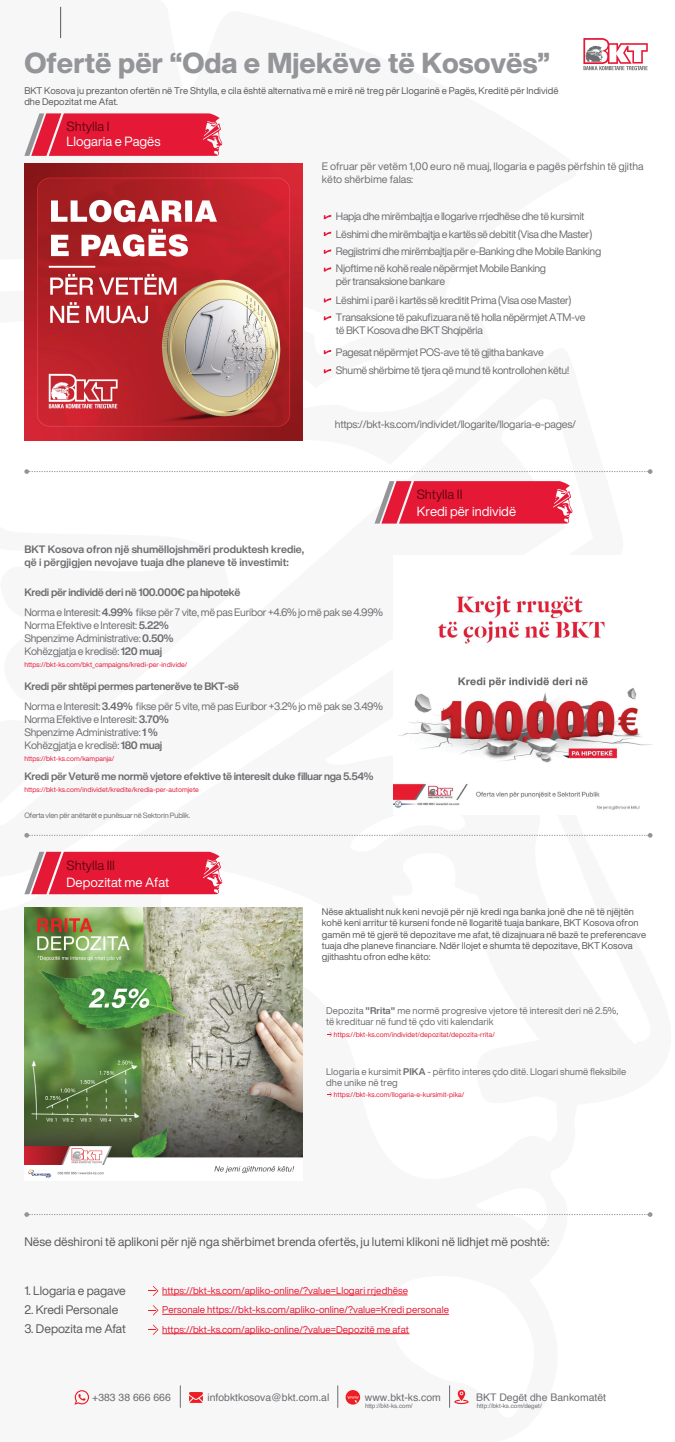
<style>
.page{position:relative;width:675px;height:1442px;background:#fff}
.page>*{position:absolute;margin:0;border:0;box-sizing:border-box;transform-origin:0 0}
.t1{font:800 28.38px "Helvetica Now Display";color:#939598}
.t2{font:13.12px "Helvetica Now Display";color:#fff}
.t3{font:13.12px "Helvetica Now Display";color:#660711}
.t4{font:12.19px "Helvetica Now Display";color:#57585a}
.t5{font:10.62px/13.1px "Helvetica Now Display";letter-spacing:-.03em;color:#6c6d70}
.t6{font:700 10.62px/12.8px "Helvetica Now Display";color:#6c6d70}
.t7{font:10.62px/12.8px "Helvetica Now Display";color:#6c6d70}
.t8{font:700 10.62px "Helvetica Now Display";letter-spacing:-.03em;color:#6c6d70}
.t9{font:10.44px "Helvetica";color:#6c6d70}
.t10{font:9.81px "Helvetica Now Display";letter-spacing:.005em;color:#e51836}
.t11{font:9.5px/11.4px "Helvetica Now Display";color:#57585a}
.t12{font:9.5px/11.4px "Helvetica Now Display";letter-spacing:.005em;color:#6c6d70}
.t13{font:7.5px "Helvetica Now Display";letter-spacing:-.025em;color:#6c6d70}
.t14{font:6.88px "Helvetica Now Display";letter-spacing:.005em;color:#e51836}
.t15{font:6.25px "Helvetica";color:#6c6d70}
.s1{font-weight:700}
</style>
<div class="page">
<img style="left:24px;top:907px;width:279px;height:272px">
<img style="left:24px;top:163px;width:279px;height:277px">
<img style="left:393px;top:595px;width:260px;height:215px">
<hr style="left:60px;top:7px;width:1px;height:31px;background:#57585a">
<svg style="left:583px;top:38px;width:65px;height:32px"></svg>
<svg style="left:180px;top:1385px;width:1px;height:22px"></svg>
<svg style="left:346px;top:1390px;width:14px;height:14px"></svg>
<svg style="left:338px;top:1385px;width:1px;height:22px"></svg>
<svg style="left:449px;top:1385px;width:20px;height:22px"></svg>
<svg style="left:74px;top:1390px;width:15px;height:14px"></svg>
<svg style="left:189px;top:1392px;width:14px;height:11px"></svg>
<svg style="left:324px;top:215px;width:7px;height:4px"></svg>
<svg style="left:324px;top:232px;width:7px;height:4px"></svg>
<svg style="left:324px;top:249px;width:7px;height:5px"></svg>
<svg style="left:324px;top:267px;width:7px;height:5px"></svg>
<svg style="left:148px;top:1285px;width:11px;height:11px"></svg>
<svg style="left:24px;top:469px;width:629px;height:5px"></svg>
<svg style="left:24px;top:833px;width:629px;height:4px"></svg>
<svg style="left:24px;top:1212px;width:629px;height:5px"></svg>
<hr style="left:162px;top:1294px;width:246px;height:1px;background:#ee1d23">
<svg style="left:148px;top:1305px;width:11px;height:10px"></svg>
<hr style="left:162px;top:1314px;width:287px;height:1px;background:#ee1d23">
<svg style="left:148px;top:1324px;width:11px;height:11px"></svg>
<hr style="left:162px;top:1333px;width:247px;height:1px;background:#ee1d23">
<svg style="left:24px;top:113px;width:199px;height:43px;background:#e4344e"></svg>
<svg style="left:375px;top:481px;width:198px;height:42px;background:#e5324c"></svg>
<svg style="left:24px;top:852px;width:199px;height:42px;background:#e5324c"></svg>
<svg style="left:327px;top:1032px;width:5px;height:5px"></svg>
<svg style="left:327px;top:1092px;width:5px;height:5px"></svg>
<svg style="left:324px;top:369px;width:7px;height:4px"></svg>
<svg style="left:324px;top:350px;width:7px;height:4px"></svg>
<svg style="left:324px;top:316px;width:7px;height:4px"></svg>
<svg style="left:324px;top:298px;width:7px;height:4px"></svg>
<h1 class="t1" style="left:24px;top:43px;width:527px">Ofertë për “Oda e Mjekëve të Kosovës”</h1>
<p class="t11" style="left:24px;top:85px;width:536px">BKT Kosova ju prezanton ofertën në Tre Shtylla, e cila është alternativa më e mirë në treg për Llogarinë e Pagës, Kreditë për Individë dhe Depozitat me Afat.</p>
<p class="t3" style="left:67px;top:117px;width:44px">Shtylla I</p>
<p class="t2" style="left:67px;top:132px;width:95px">Llogaria e Pagës</p>
<p class="t7" style="left:322px;top:160px;width:323px">E ofruar për vetëm 1,00 euro në muaj, llogaria e pagës përfshin të gjitha këto shërbime falas:</p>
<p class="t5" style="left:336px;top:208px;width:267px;line-height:17.2px">Hapja dhe mirëmbajtja e llogarive rrjedhëse dhe të kursimit<br>Lëshimi dhe mirëmbajtja e kartës së debitit (Visa dhe Master)<br>Regjistrimi dhe mirëmbajtja për e-Banking dhe Mobile Banking</p>
<p class="t5" style="left:336px;top:293px;width:237px">Lëshimi i parë i kartës së kreditit Prima (Visa ose Master)</p>
<p class="t5" style="left:336px;top:262px;width:212px;line-height:12.8px">Njoftime në kohë reale nëpërmjet Mobile Banking për transaksione bankare</p>
<p class="t5" style="left:336px;top:311px;width:251px;line-height:12.8px">Transaksione të pakufizuara në të holla nëpërmjet ATM-ve të BKT Kosova dhe BKT Shqipëria</p>
<p class="t5" style="left:336px;top:345px;width:209px">Pagesat nëpërmjet POS-ave të të gjitha bankave</p>
<p class="t5" style="left:336px;top:363px;width:235px">Shumë shërbime të tjera që mund të kontrollohen këtu!</p>
<p class="t5" style="left:335px;top:418px;width:243px">https://bkt-ks.com/individet/llogarite/llogaria-e-pages/</p>
<p class="t6" style="left:24px;top:543px;width:281px">BKT Kosova ofron një shumëllojshmëri produktesh kredie, që i përgjigjen nevojave tuaja dhe planeve të investimit:</p>
<p class="t3" style="left:417px;top:485px;width:47px">Shtylla II</p>
<p class="t2" style="left:417px;top:502px;width:101px">Kredi për individë</p>
<p class="t5" style="left:24px;top:582px;width:360px;line-height:20px"><span class="s1">Kredi për individë deri në 100.000€ pa hipotekë<br></span>Norma e Interesit: <span class="s1">4.99%</span> fikse për 7 vite, më pas Euribor +4.6% jo më pak se 4.99%</p>
<p class="t5" style="left:24px;top:618px;width:151px">Norma Efektive e Interesit: <span class="s1">5.22%<br></span>Shpenzime Administrative: <span class="s1">0.50%<br></span>Kohëzgjatja e kredisë: <span class="s1">120 muaj</span></p>
<p class="t14" style="left:24px;top:659px;width:165px">https://bkt-ks.com/bkt_campaigns/kredi-per-individe/</p>
<p class="t5" style="left:24px;top:676px;width:360px;line-height:20px"><span class="s1">Kredi për shtëpi permes partenerëve te BKT-së<br></span>Norma e Interesit: <span class="s1">3.49%</span> fikse për 5 vite, më pas Euribor +3.2% jo më pak se 3.49%</p>
<p class="t5" style="left:24px;top:712px;width:146px">Norma Efektive e Interesit: <span class="s1">3.70%<br></span>Shpenzime Administrative: <span class="s1">1 %<br></span>Kohëzgjatja e kredisë: <span class="s1">180 muaj</span></p>
<p class="t14" style="left:24px;top:753px;width:92px">https://bkt-ks.com/kampanja/</p>
<p class="t8" style="left:24px;top:769px;width:351px">Kredi për Veturë me normë vjetore efektive të interesit duke filluar nga 5.54%</p>
<p class="t14" style="left:24px;top:785px;width:176px">https://bkt-ks.com/individet/kredite/kredia-per-automjete</p>
<p class="t13" style="left:24px;top:810px;width:167px">Oferta vlen për anëtarët e punësuar në Sektorin Publik.</p>
<p class="t3" style="left:67px;top:856px;width:50px">Shtylla III</p>
<p class="t2" style="left:67px;top:873px;width:104px">Depozitat me Afat</p>
<p class="t11" style="left:322px;top:906px;width:326px">Nëse aktualisht nuk keni nevojë për një kredi nga banka jonë dhe në të njëjtën kohë keni arritur të kurseni fonde në llogaritë tuaja bankare, BKT Kosova ofron gamën më të gjerë të depozitave me afat, të dizajnuara në bazë te preferencave tuaja dhe planeve financiare. Ndër llojet e shumta të depozitave, BKT Kosova gjithashtu ofron edhe këto:</p>
<p class="t12" style="left:326px;top:1004px;width:294px">Depozita <span class="s1">"Rrita"</span> me normë progresive vjetore të interesit deri në 2.5%, të kredituar në fund të çdo viti kalendarik</p>
<p class="t14" style="left:334px;top:1029px;width:162px">https://bkt-ks.com/individet/depozitat/depozita-rrita/</p>
<p class="t12" style="left:326px;top:1065px;width:302px">Llogaria e kursimit <span class="s1">PIKA</span> - përfito interes çdo ditë. Llogari shumë fleksibile dhe unike në treg</p>
<p class="t14" style="left:334px;top:1089px;width:132px">https://bkt-ks.com/llogaria-e-kursimit-pika/</p>
<p class="t4" style="left:24px;top:1233px;width:527px">Nëse dëshironi të aplikoni për një nga shërbimet brenda ofertës, ju lutemi klikoni në lidhjet më poshtë:</p>
<p class="t4" style="left:24px;top:1282px;width:103px">1. Llogaria e pagave</p>
<p class="t10" style="left:162px;top:1283px;width:247px">https://bkt-ks.com/apliko-online/?value=Llogari rrjedhëse</p>
<p class="t4" style="left:24px;top:1301px;width:95px">2. Kredi Personale</p>
<p class="t10" style="left:162px;top:1303px;width:288px">Personale https://bkt-ks.com/apliko-online/?value=Kredi personale</p>
<p class="t4" style="left:24px;top:1320px;width:103px">3. Depozita me Afat</p>
<p class="t10" style="left:162px;top:1322px;width:248px">https://bkt-ks.com/apliko-online/?value=Depozitë me afat</p>
<p class="t9" style="left:207px;top:1389px;width:123px">infobktkosova@bkt.com.al</p>
<p class="t9" style="left:365px;top:1389px;width:77px">www.bkt-ks.com</p>
<p class="t15" style="left:365px;top:1401px;width:49px">http://bkt-ks.com/</p>
<p class="t9" style="left:92px;top:1389px;width:80px">+383 38 666 666</p>
<p class="t9" style="left:476px;top:1389px;width:131px">BKT Degët dhe Bankomatët</p>
<p class="t15" style="left:477px;top:1400px;width:66px">http://bkt-ks.com/deget/</p>
</div>
